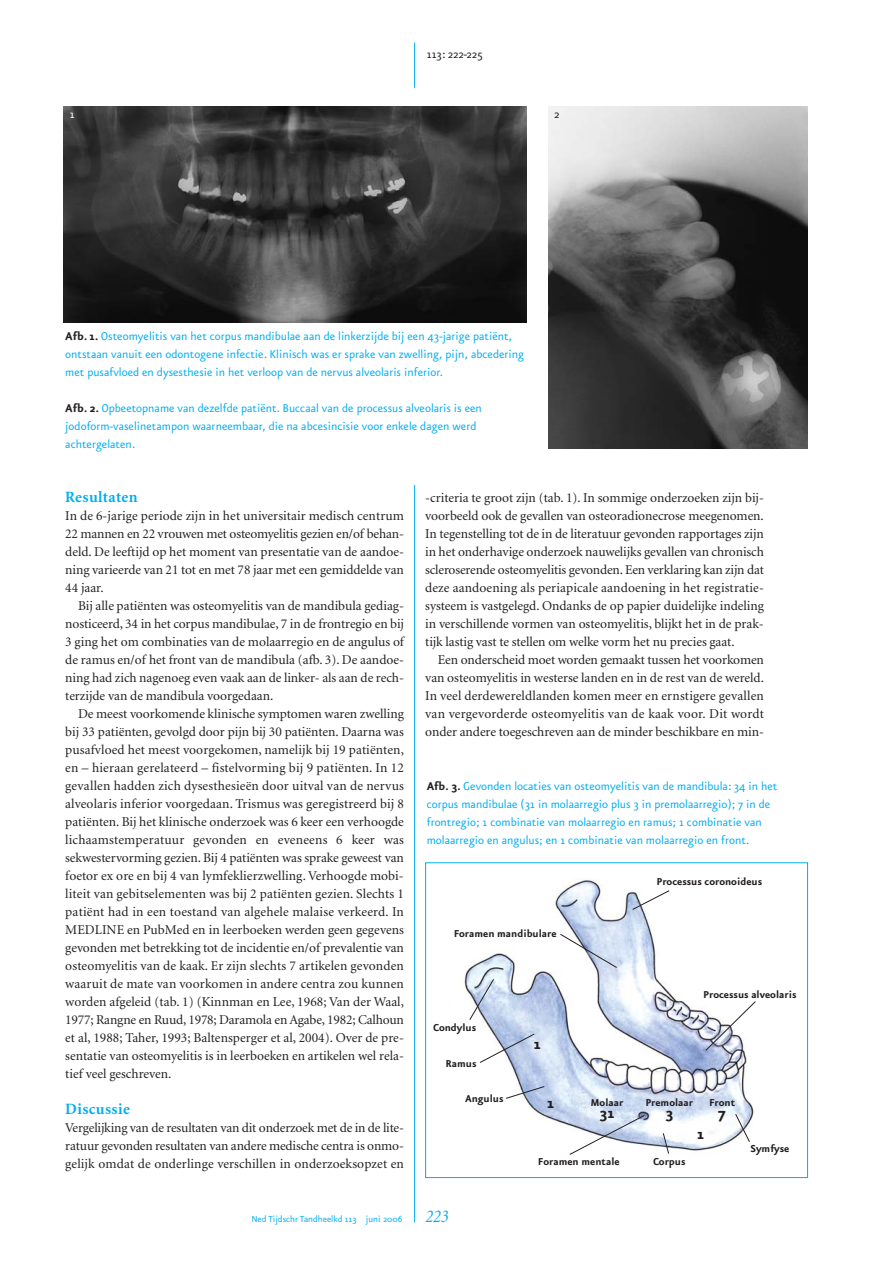
<style>
.page{position:relative;width:893px;height:1263px;background:#fff}
.page>*{position:absolute;margin:0;border:0;box-sizing:border-box;transform-origin:0 0}
.t1{font:700 18px "Eureka Sans";color:#231f20}
.t2{font:italic 18px "Minion";color:#00aeef;scale:.9 1}
.t3{font:700 15.75px "Minion";letter-spacing:.025em;color:#00aeef}
.t4{font:13.5px/18px "Minion";letter-spacing:-.005em;color:#231f20;text-align:justify}
.t5{font:13.5px/18px "Eureka Sans";color:#00aeef}
.t6{font:13.5px "Eureka Sans";color:#231f20}
.t7{font:13.5px "Eureka Sans";color:#fff}
.t8{font:700 12px "Eureka Sans";color:#231f20}
.t9{font:10.5px "Eureka Sans";color:#00aeef}
.s1{font-weight:700;color:#231f20}
</style>
<div class="page">
<hr style="left:414px;top:43px;width:1px;height:1179px;background:#00aeef">
<img style="left:549px;top:106px;width:259px;height:342px">
<img style="left:464px;top:879px;width:313px;height:276px">
<div style="left:425px;top:862px;width:383px;height:316px;border:1px solid #00aeef"></div>
<div style="left:404px;top:88px;width:21px;height:396px;background:#fff"></div>
<img style="left:64px;top:106px;width:463px;height:216px">
<svg style="left:469px;top:978px;width:26px;height:43px"></svg>
<svg style="left:479px;top:1033px;width:56px;height:30px"></svg>
<svg style="left:559px;top:933px;width:59px;height:35px"></svg>
<svg style="left:632px;top:890px;width:38px;height:20px"></svg>
<svg style="left:705px;top:1000px;width:51px;height:51px"></svg>
<svg style="left:505px;top:1085px;width:40px;height:14px"></svg>
<svg style="left:662px;top:1132px;width:7px;height:22px"></svg>
<svg style="left:735px;top:1113px;width:15px;height:30px"></svg>
<svg style="left:569px;top:1114px;width:76px;height:41px"></svg>
<p class="t7" style="left:70px;top:106px;width:6px">1</p>
<p class="t6" style="left:427px;top:45px;width:57px">113: 222-225</p>
<p class="t6" style="left:554px;top:106px;width:7px">2</p>
<p class="t5" style="left:65px;top:327px;width:460px"><span class="s1">Afb. 1.</span> Osteomyelitis van het corpus mandibulae aan de linkerzijde bij een 43-jarige patiënt, ontstaan vanuit een odontogene infectie. Klinisch was er sprake van zwelling, pijn, abcedering met pusafvloed en dysesthesie in het verloop van de nervus alveolaris inferior.</p>
<p class="t5" style="left:65px;top:399px;width:418px"><span class="s1">Afb. 2.</span> Opbeetopname van dezelfde patiënt. Buccaal van de processus alveolaris is een jodoform-vaselinetampon waarneembaar, die na abcesincisie voor enkele dagen werd achtergelaten.</p>
<p class="t3" style="left:65px;top:491px;width:74px">Resultaten</p>
<p class="t4" style="left:65px;top:508px;width:340px">In de 6-jarige periode zijn in het universitair medisch centrum 22 mannen en 22 vrouwen met osteomyelitis gezien en/of behan&shy;deld. De leeftijd op het moment van presentatie van de aandoe&shy;ning varieerde van 21 tot en met 78 jaar met een gemiddelde van 44 jaar.</p>
<p class="t4" style="left:65px;top:598px;width:340px;text-indent:13px">Bij alle patiënten was osteomyelitis van de mandibula gediag&shy;nosticeerd, 34 in het corpus mandibulae, 7 in de frontregio en bij 3 ging het om combinaties van de molaarregio en de angulus of de ramus en/of het front van de mandibula (afb. 3). De aandoe&shy;ning had zich nagenoeg even vaak aan de linker- als aan de rech&shy;terzijde van de mandibula voorgedaan.</p>
<p class="t4" style="left:65px;top:706px;width:340px;text-indent:13px">De meest voorkomende klinische symptomen waren zwelling bij 33 patiënten, gevolgd door pijn bij 30 patiënten. Daarna was pusafvloed het meest voorgekomen, namelijk bij 19 patiënten, en – hieraan gerelateerd – fistelvorming bij 9 patiënten. In 12 gevallen hadden zich dysesthesieën door uitval van de nervus alveolaris inferior voorgedaan. Trismus was geregistreerd bij 8 patiënten. Bij het klinische onderzoek was 6 keer een verhoogde lichaamstemperatuur gevonden en eveneens 6 keer was sekwestervorming gezien. Bij 4 patiënten was sprake geweest van foetor ex ore en bij 4 van lymfeklierzwelling. Verhoogde mobi&shy;liteit van gebitselementen was bij 2 patiënten gezien. Slechts 1 patiënt had in een toestand van algehele malaise verkeerd. In MEDLINE en PubMed en in leerboeken werden geen gegevens gevonden met betrekking tot de incidentie en/of prevalentie van osteomyelitis van de kaak. Er zijn slechts 7 artikelen gevonden waaruit de mate van voorkomen in andere centra zou kunnen worden afgeleid (tab. 1) (Kinnman en Lee, 1968; Van der Waal, 1977; Rangne en Ruud, 1978; Daramola en Agabe, 1982; Calhoun et al, 1988; Taher, 1993; Baltensperger et al, 2004). Over de pre&shy;sentatie van osteomyelitis is in leerboeken en artikelen wel rela&shy;tief veel geschreven.</p>
<p class="t3" style="left:65px;top:1103px;width:66px">Discussie</p>
<p class="t4" style="left:65px;top:1120px;width:340px">Vergelijking van de resultaten van dit onderzoek met de in de lite&shy;ratuur gevonden resultaten van andere medische centra is onmo&shy;gelijk omdat de onderlinge verschillen in onderzoeksopzet en</p>
<p class="t9" style="left:251px;top:1213px;width:153px">Ned Tijdschr Tandheelkd 113 juni 2006</p>
<p class="t4" style="left:425px;top:490px;width:340px">-criteria te groot zijn (tab. 1). In sommige onderzoeken zijn bij&shy;voorbeeld ook de gevallen van osteoradionecrose meegenomen.<br>In tegenstelling tot de in de literatuur gevonden rapportages zijn in het onderhavige onderzoek nauwelijks gevallen van chronisch scleroserende osteomyelitis gevonden. Een verklaring kan zijn dat deze aandoening als periapicale aandoening in het registratie&shy;systeem is vastgelegd. Ondanks de op papier duidelijke indeling in verschillende vormen van osteomyelitis, blijkt het in de prak&shy;tijk lastig vast te stellen om welke vorm het nu precies gaat.</p>
<p class="t4" style="left:425px;top:652px;width:340px;text-indent:13px">Een onderscheid moet worden gemaakt tussen het voorkomen van osteomyelitis in westerse landen en in de rest van de wereld.<br>In veel derdewereldlanden komen meer en ernstigere gevallen van vergevorderde osteomyelitis van de kaak voor. Dit wordt onder andere toegeschreven aan de minder beschikbare en min-</p>
<p class="t5" style="left:427px;top:777px;width:352px"><span class="s1">Afb. 3.</span> Gevonden locaties van osteomyelitis van de mandibula: 34 in het corpus mandibulae (31 in molaarregio plus 3 in premolaarregio); 7 in de frontregio; 1 combinatie van molaarregio en ramus; 1 combinatie van molaarregio en angulus; en 1 combinatie van molaarregio en front.</p>
<p class="t8" style="left:454px;top:926px;width:104px">Foramen mandibulare</p>
<p class="t8" style="left:433px;top:1020px;width:45px">Condylus</p>
<p class="t8" style="left:446px;top:1055px;width:33px">Ramus</p>
<p class="t8" style="left:465px;top:1090px;width:40px">Angulus</p>
<h1 class="t1" style="left:534px;top:1032px;width:9px">1</h1>
<h1 class="t1" style="left:547px;top:1091px;width:9px">1</h1>
<p class="t8" style="left:656px;top:874px;width:107px">Processus coronoideus</p>
<p class="t8" style="left:703px;top:986px;width:95px">Processus alveolaris</p>
<p class="t8" style="left:590px;top:1095px;width:34px">Molaar</p>
<h1 class="t1" style="left:599px;top:1101px;width:17px">31</h1>
<p class="t8" style="left:645px;top:1095px;width:49px">Premolaar</p>
<h1 class="t1" style="left:665px;top:1101px;width:10px">3</h1>
<p class="t8" style="left:709px;top:1095px;width:28px">Front</p>
<h1 class="t1" style="left:718px;top:1101px;width:9px">7</h1>
<h1 class="t1" style="left:697px;top:1122px;width:9px">1</h1>
<h1 class="t2" style="left:425px;top:1210px;width:27px">223</h1>
<p class="t8" style="left:538px;top:1154px;width:83px">Foramen mentale</p>
<p class="t8" style="left:653px;top:1154px;width:34px">Corpus</p>
<p class="t8" style="left:750px;top:1141px;width:40px">Symfyse</p>
</div>
